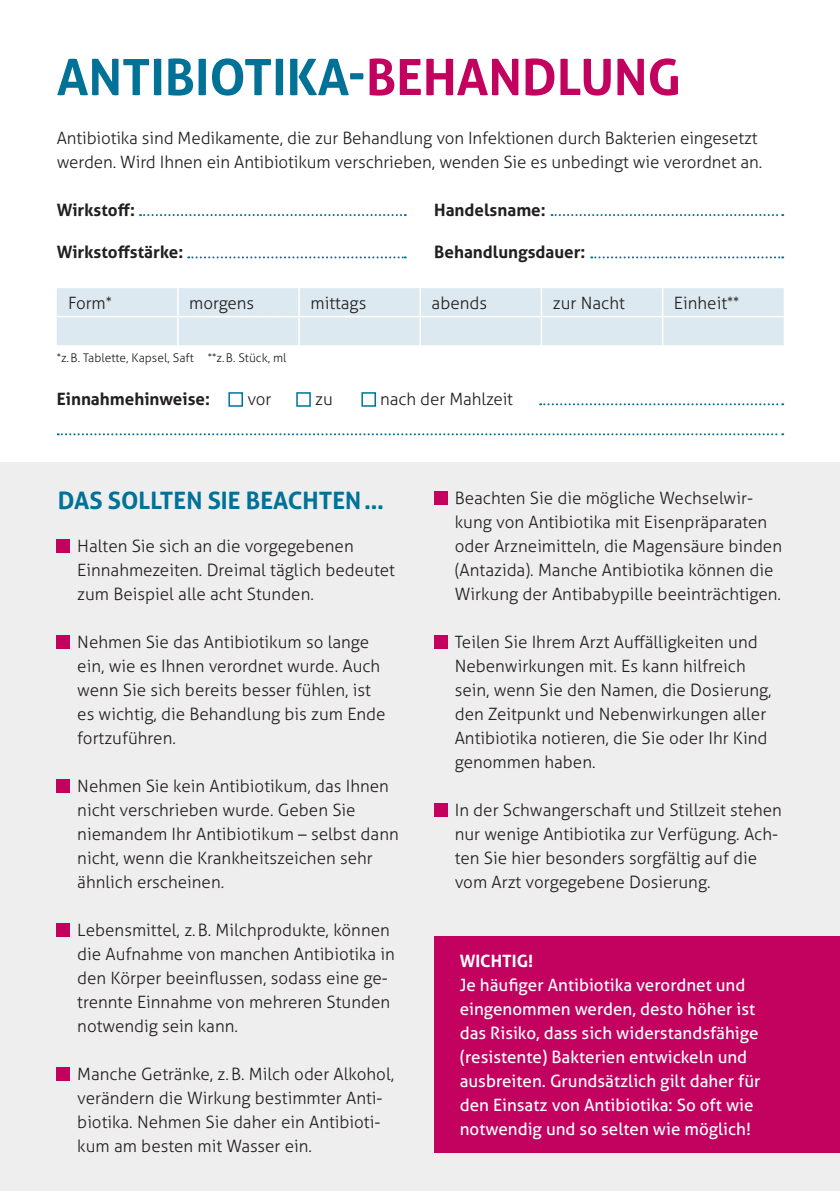
<style>
.page{position:relative;width:840px;height:1191px;background:#fff}
.page>*{position:absolute;margin:0;border:0;box-sizing:border-box;transform-origin:0 0}
.t1{font:700 50px "Aller";color:#007297}
.t2{font:700 24px "Aller";color:#007297}
.t3{font:300 17px/24px "Aller";color:#231f20}
.t4{font:17px/24px "Aller";color:#fff}
.t5{font:700 17px "Aller";color:#231f20}
.t6{font:700 17px "Aller";color:#fff}
.t7{font:300 12px "Aller";color:#231f20}
.s1{color:#c3015f}
.s2{font-family:"The Mix"}
</style>
<div class="page">
<div style="left:57px;top:288px;width:726px;height:57px;background:#dde9f1"></div>
<hr style="left:298px;top:288px;width:2px;height:28px;background:#fff">
<hr style="left:419px;top:288px;width:2px;height:28px;background:#fff">
<hr style="left:540px;top:288px;width:2px;height:28px;background:#fff">
<hr style="left:661px;top:288px;width:2px;height:28px;background:#fff">
<hr style="left:57px;top:316px;width:121px;height:1px;background:#fff">
<hr style="left:298px;top:316px;width:122px;height:1px;background:#fff">
<hr style="left:298px;top:317px;width:2px;height:28px;background:#fff">
<hr style="left:420px;top:316px;width:121px;height:1px;background:#fff">
<hr style="left:419px;top:317px;width:2px;height:28px;background:#fff">
<hr style="left:541px;top:316px;width:121px;height:1px;background:#fff">
<hr style="left:540px;top:317px;width:2px;height:28px;background:#fff">
<hr style="left:662px;top:316px;width:121px;height:1px;background:#fff">
<hr style="left:661px;top:317px;width:2px;height:28px;background:#fff">
<div style="left:177px;top:288px;width:121px;height:57px;background:#dde9f1"></div>
<div style="left:0;top:462px;width:839px;height:729px;background:#eeeeef"></div>
<div style="left:434px;top:491px;width:13px;height:13px;background:#c3015f"></div>
<div style="left:434px;top:635px;width:13px;height:13px;background:#c3015f"></div>
<div style="left:434px;top:803px;width:13px;height:13px;background:#c3015f"></div>
<div style="left:57px;top:539px;width:13px;height:13px;background:#c3015f"></div>
<div style="left:57px;top:635px;width:13px;height:13px;background:#c3015f"></div>
<div style="left:57px;top:779px;width:13px;height:13px;background:#c3015f"></div>
<div style="left:57px;top:923px;width:13px;height:13px;background:#c3015f"></div>
<div style="left:57px;top:1067px;width:13px;height:13px;background:#c3015f"></div>
<div style="left:434px;top:936px;width:405px;height:216px;background:#c3015f"></div>
<svg style="left:140px;top:214px;width:265px;height:2px"></svg>
<svg style="left:540px;top:403px;width:242px;height:2px"></svg>
<svg style="left:58px;top:433px;width:724px;height:2px"></svg>
<svg style="left:188px;top:256px;width:217px;height:2px"></svg>
<svg style="left:551px;top:214px;width:231px;height:2px"></svg>
<svg style="left:591px;top:256px;width:191px;height:2px"></svg>
<div style="left:228px;top:392px;width:15px;height:15px;border:2px solid #007297"></div>
<div style="left:296px;top:392px;width:14px;height:15px;border:2px solid #007297"></div>
<div style="left:361px;top:392px;width:15px;height:15px;border:2px solid #007297"></div>
<h1 class="t1" style="left:57px;top:46px;width:625px">ANTIBIOTIKA-<span class="s1">BEHANDLUNG</span></h1>
<p class="t3" style="left:57px;top:126px;width:706px">Antibiotika sind Medikamente, die zur Behandlung von Infektionen durch Bakterien eingesetzt werden. Wird Ihnen ein Antibiotikum verschrieben, wenden Sie es unbedingt wie verordnet an.</p>
<p class="t5" style="left:57px;top:199px;width:80px">Wirkstoff:</p>
<p class="t5" style="left:57px;top:242px;width:128px">Wirkstoffstärke:</p>
<p class="t5" style="left:434px;top:199px;width:113px">Handelsname:</p>
<p class="t5" style="left:434px;top:242px;width:153px">Behandlungsdauer:</p>
<p class="t3" style="left:68px;top:291px;width:45px">Form<span class="s2">*</span></p>
<p class="t3" style="left:189px;top:291px;width:66px">morgens</p>
<p class="t3" style="left:310px;top:291px;width:57px">mittags</p>
<p class="t3" style="left:431px;top:291px;width:57px">abends</p>
<p class="t3" style="left:552px;top:291px;width:73px">zur Nacht</p>
<p class="t3" style="left:673px;top:291px;width:67px">Einheit<span class="s2">**</span></p>
<p class="t7" style="left:57px;top:350px;width:231px"><span class="s2">*</span>z.B. Tablette, Kapsel, Saft <span class="s2">**</span>z.B. Stück, ml</p>
<p class="t3" style="left:247px;top:387px;width:25px">vor</p>
<p class="t3" style="left:315px;top:387px;width:19px">zu</p>
<p class="t3" style="left:380px;top:387px;width:134px">nach der Mahlzeit</p>
<p class="t5" style="left:57px;top:389px;width:155px">Einnahmehinweise:</p>
<h2 class="t2" style="left:58px;top:485px;width:327px">DAS SOLLTEN SIE BEACHTEN…</h2>
<p class="t3" style="left:454px;top:486px;width:329px">Beachten Sie die mögliche Wechselwir&shy;kung von Antibiotika mit Eisenpräparaten oder Arzneimitteln, die Magensäure binden (Antazida). Manche Antibiotika können die Wirkung der Antibabypille beeinträchtigen.</p>
<p class="t3" style="left:454px;top:630px;width:318px">Teilen Sie Ihrem Arzt Auffälligkeiten und Nebenwirkungen mit. Es kann hilfreich sein, wenn Sie den Namen, die Dosierung, den Zeitpunkt und Nebenwirkungen aller Antibiotika notieren, die Sie oder Ihr Kind genommen haben.</p>
<p class="t3" style="left:454px;top:798px;width:328px">In der Schwangerschaft und Stillzeit stehen nur wenige Antibiotika zur Verfügung. Ach&shy;ten Sie hier besonders sorgfältig auf die vom Arzt vorgegebene Dosierung.</p>
<p class="t3" style="left:77px;top:534px;width:319px">Halten Sie sich an die vorgegebenen<br>Einnahmezeiten. Dreimal täglich bedeutet zum Beispiel alle acht Stunden.</p>
<p class="t3" style="left:77px;top:630px;width:310px">Nehmen Sie das Antibiotikum so lange ein, wie es Ihnen verordnet wurde. Auch wenn Sie sich bereits besser fühlen, ist es wichtig, die Behandlung bis zum Ende fortzuführen.</p>
<p class="t3" style="left:77px;top:774px;width:323px">Nehmen Sie kein Antibiotikum, das Ihnen nicht verschrieben wurde. Geben Sie niemandem Ihr Antibiotikum – selbst dann nicht, wenn die Krankheitszeichen sehr ähnlich erscheinen.</p>
<p class="t3" style="left:77px;top:918px;width:319px">Lebensmittel, z.B. Milchprodukte, können die Aufnahme von manchen Antibiotika in den Körper beeinflussen, sodass eine ge&shy;trennte Einnahme von mehreren Stunden notwendig sein kann.</p>
<p class="t3" style="left:77px;top:1062px;width:318px">Manche Getränke, z.B. Milch oder Alkohol, verändern die Wirkung bestimmter Anti&shy;biotika. Nehmen Sie daher ein Antibioti&shy;kum am besten mit Wasser ein.</p>
<p class="t6" style="left:459px;top:950px;width:75px">WICHTIG!</p>
<p class="t4" style="left:459px;top:973px;width:302px">Je häufiger Antibiotika verordnet und eingenommen werden, desto höher ist das Risiko, dass sich widerstandsfähige (resistente) Bakterien entwickeln und ausbreiten. Grundsätzlich gilt daher für den Einsatz von Antibiotika: So oft wie notwendig und so selten wie möglich!</p>
</div>
